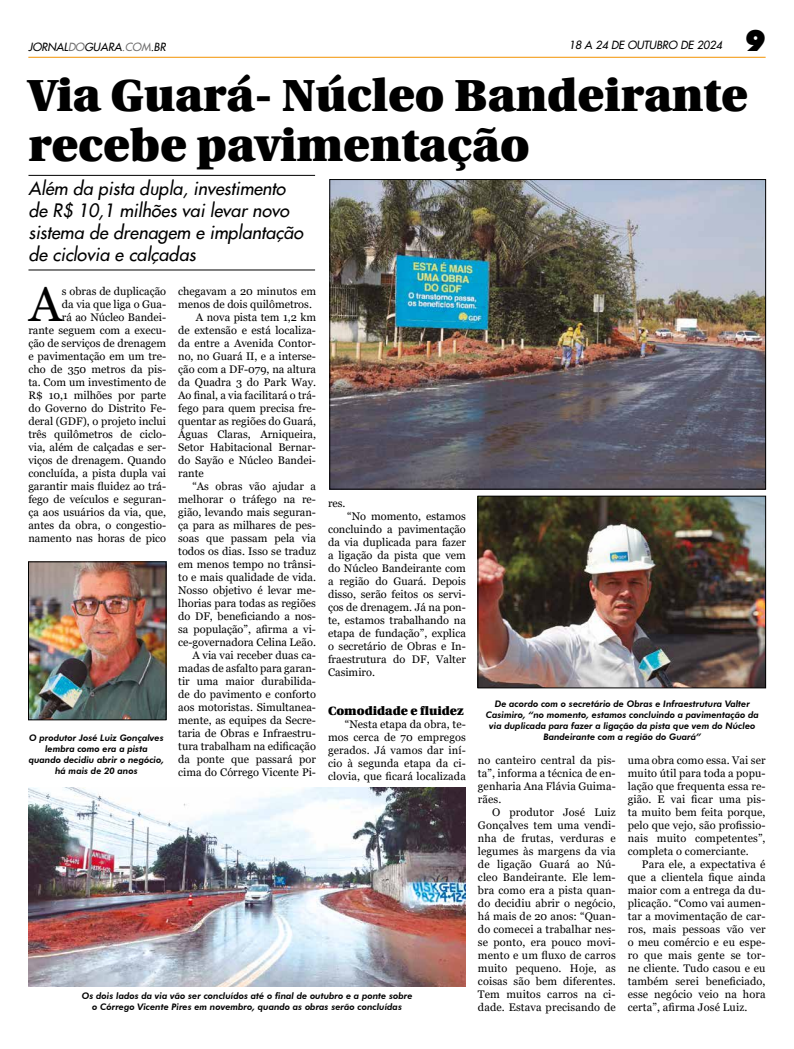
<style>
.page{position:relative;width:794px;height:1049px;background:#fff}
.page>*{position:absolute;margin:0;border:0;box-sizing:border-box;transform-origin:0 0}
.t1{font:48.5px "Georgia";color:#000}
.t2{font:900 45px/50px "Utopia";color:#000}
.t3{font:900 29.6px "Futura BT";color:#000}
.t4{font:italic 18px/22px "Futura 2";color:#000}
.t5{font:900 12px "Utopia";color:#000}
.t6{font:11px/13px "Georgia";color:#000;text-align:justify}
.t7{font:italic 11px "Futura 2";color:#000}
.t8{font:italic 800 9px/11px "Futura BT";color:#000;text-align:center}
.s1{color:#706f6f}
</style>
<div class="page">
<hr style="left:28px;top:57px;width:737px;height:1px;background:#f39200">
<hr style="left:28px;top:175px;width:287px;height:1px;background:#000">
<hr style="left:28px;top:270px;width:287px;height:1px;background:#000">
<img style="left:331px;top:181px;width:433px;height:307px">
<div style="left:329px;top:179px;width:437px;height:311px;border:1px solid #000"></div>
<img style="left:28px;top:787px;width:438px;height:199px">
<img style="left:479px;top:498px;width:285px;height:188px">
<div style="left:477px;top:496px;width:289px;height:192px;border:1px solid #000"></div>
<img style="left:30px;top:563px;width:134px;height:155px">
<div style="left:28px;top:561px;width:138px;height:159px;border:1px solid #000"></div>
<p class="t7" style="left:28px;top:39px;width:139px">JORNAL<span class="s1">DO</span>GUARA<span class="s1">.COM</span>.BR</p>
<p class="t7" style="left:568px;top:37px;width:155px">18 A 24 DE OUTUBRO DE 2024</p>
<h3 class="t3" style="left:745px;top:22px;width:22px">9</h3>
<h2 class="t2" style="left:28px;top:71px;width:721px">Via Guará- Núcleo Bandeirante recebe pavimentação</h2>
<h3 class="t4" style="left:28px;top:178px;width:276px">Além da pista dupla, investimento de R$ 10,1 milhões vai levar novo sistema de drenagem e implantação de ciclovia e calçadas</h3>
<p class="t6" style="left:28px;top:285px;width:139px;text-align:right">s obras de duplicação<br>da via que liga o Gua-<br>rá ao Núcleo Bandei-<br>rante seguem com a execu&shy;ção de serviços de drenagem e pavimentação em um tre&shy;cho de 350 metros da pis&shy;ta. Com um investimento de<br>R$ 10,1 milhões por parte do Governo do Distrito Fe&shy;deral (GDF), o projeto inclui três quilômetros de ciclo&shy;via, além de calçadas e ser&shy;viços de drenagem. Quando concluída, a pista dupla vai garantir mais fluidez ao trá&shy;fego de veículos e seguran&shy;ça aos usuários da via, que, antes da obra, o congestio&shy;namento nas horas de pico</p>
<p class="t6" style="left:178px;top:285px;width:139px">chegavam a 20 minutos em</p>
<h1 class="t1" style="left:29px;top:275px;width:34px">A</h1>
<p class="t6" style="left:178px;top:298px;width:135px">menos de dois quilômetros.</p>
<p class="t6" style="left:196px;top:311px;width:122px">A nova pista tem 1,2 km</p>
<p class="t6" style="left:178px;top:324px;width:139px">de extensão e está localiza-</p>
<p class="t6" style="left:178px;top:337px;width:139px">da entre a Avenida Contor-</p>
<p class="t6" style="left:178px;top:350px;width:139px">no, no Guará II, e a interse-</p>
<p class="t6" style="left:178px;top:363px;width:139px">ção com a DF-079, na altura</p>
<p class="t6" style="left:178px;top:376px;width:139px">da Quadra 3 do Park Way.</p>
<p class="t6" style="left:178px;top:389px;width:139px">Ao final, a via facilitará o trá-</p>
<p class="t6" style="left:178px;top:402px;width:139px">fego para quem precisa fre-</p>
<p class="t6" style="left:178px;top:415px;width:139px">quentar as regiões do Guará,</p>
<p class="t6" style="left:178px;top:428px;width:139px">Águas Claras, Arniqueira,</p>
<p class="t6" style="left:178px;top:441px;width:139px">Setor Habitacional Bernar-</p>
<p class="t6" style="left:178px;top:454px;width:139px">do Sayão e Núcleo Bandei-</p>
<p class="t6" style="left:178px;top:467px;width:27px">rante</p>
<p class="t6" style="left:192px;top:480px;width:125px">“As obras vão ajudar a</p>
<p class="t6" style="left:178px;top:493px;width:139px">melhorar o tráfego na re-</p>
<p class="t6" style="left:178px;top:506px;width:139px">gião, levando mais seguran-</p>
<p class="t6" style="left:178px;top:519px;width:139px">ça para as milhares de pes-</p>
<p class="t6" style="left:178px;top:532px;width:139px">soas que passam pela via</p>
<p class="t6" style="left:178px;top:545px;width:139px">todos os dias. Isso se traduz</p>
<p class="t6" style="left:178px;top:558px;width:139px">em menos tempo no trânsi-</p>
<p class="t6" style="left:178px;top:571px;width:139px">to e mais qualidade de vida.</p>
<p class="t6" style="left:178px;top:584px;width:139px">Nosso objetivo é levar me-</p>
<p class="t6" style="left:178px;top:597px;width:139px">lhorias para todas as regiões</p>
<p class="t6" style="left:178px;top:610px;width:139px">do DF, beneficiando a nos-</p>
<p class="t6" style="left:178px;top:623px;width:139px">sa população”, afirma a vi-</p>
<p class="t6" style="left:178px;top:636px;width:139px">ce-governadora Celina Leão.</p>
<p class="t6" style="left:192px;top:649px;width:125px">A via vai receber duas ca-</p>
<p class="t6" style="left:178px;top:662px;width:139px">madas de asfalto para garan-</p>
<p class="t6" style="left:178px;top:675px;width:139px">tir uma maior durabilida-</p>
<p class="t6" style="left:178px;top:688px;width:139px">de do pavimento e conforto</p>
<p class="t6" style="left:178px;top:701px;width:139px">aos motoristas. Simultanea-</p>
<p class="t6" style="left:178px;top:714px;width:139px">mente, as equipes da Secre-</p>
<p class="t6" style="left:178px;top:727px;width:139px">taria de Obras e Infraestru-</p>
<p class="t6" style="left:178px;top:740px;width:139px">tura trabalham na edificação</p>
<p class="t6" style="left:178px;top:753px;width:139px">da ponte que passará por</p>
<p class="t6" style="left:178px;top:766px;width:139px">cima do Córrego Vicente Pi-</p>
<p class="t6" style="left:328px;top:496px;width:19px">res.</p>
<p class="t6" style="left:328px;top:509px;width:139px;text-indent:19px">“No momento, estamos concluindo a pavimentação da via duplicada para fazer a ligação da pista que vem do Núcleo Bandeirante com a região do Guará. Depois disso, serão feitos os servi&shy;ços de drenagem. Já na pon&shy;te, estamos trabalhando na etapa de fundação”, explica o secretário de Obras e In&shy;fraestrutura do DF, Valter Casimiro.</p>
<p class="t5" style="left:328px;top:703px;width:137px">Comodidade e fluidez</p>
<p class="t6" style="left:328px;top:717px;width:139px;text-indent:17px">“Nesta etapa da obra, te&shy;mos cerca de 70 empregos gerados. Já vamos dar iní&shy;cio à segunda etapa da ci&shy;clovia, que ficará localizada</p>
<p class="t8" style="left:486px;top:698px;width:275px">De acordo com o secretário de Obras e Infraestrutura Valter<br>Casimiro, “no momento, estamos concluindo a pavimentação da via duplicada para fazer a ligação da pista que vem do Núcleo</p>
<p class="t8" style="left:29px;top:732px;width:136px">O produtor José Luiz Gonçalves</p>
<p class="t8" style="left:543px;top:731px;width:159px">Bandeirante com a região do Guará”</p>
<p class="t8" style="left:29px;top:743px;width:137px">lembra como era a pista quando decidiu abrir o negócio, há mais de 20 anos</p>
<p class="t6" style="left:628px;top:754px;width:139px">uma obra como essa. Vai ser muito útil para toda a popu&shy;lação que frequenta essa re&shy;gião. E vai ficar uma pis&shy;ta muito bem feita porque, pelo que vejo, são profissio&shy;nais muito competentes”, completa o comerciante.</p>
<p class="t6" style="left:628px;top:858px;width:139px;text-indent:14px">Para ele, a expectativa é que a clientela fique ainda maior com a entrega da du&shy;plicação. “Como vai aumen&shy;tar a movimentação de car&shy;ros, mais pessoas vão ver o meu comércio e eu espe&shy;ro que mais gente se tor&shy;ne cliente. Tudo casou e eu também serei beneficiado, esse negócio veio na hora certa”, afirma José Luiz.</p>
<p class="t6" style="left:478px;top:754px;width:139px">no canteiro central da pis&shy;ta”, informa a técnica de en&shy;genharia Ana Flávia Guima&shy;rães.</p>
<p class="t6" style="left:478px;top:806px;width:139px;text-indent:14px">O produtor José Luiz Gonçalves tem uma vendi&shy;nha de frutas, verduras e legumes às margens da via de ligação Guará ao Nú&shy;cleo Bandeirante. Ele lem&shy;bra como era a pista quan&shy;do decidiu abrir o negócio, há mais de 20 anos: “Quan&shy;do comecei a trabalhar nes&shy;se ponto, era pouco movi&shy;mento e um fluxo de carros muito pequeno. Hoje, as coisas são bem diferentes.<br>Tem muitos carros na ci&shy;dade. Estava precisando de</p>
<p class="t8" style="left:82px;top:990px;width:332px">Os dois lados da via vão ser concluídos até o final de outubro e a ponte sobre o Córrego Vicente Pires em novembro, quando as obras serão concluídas</p>
</div>
